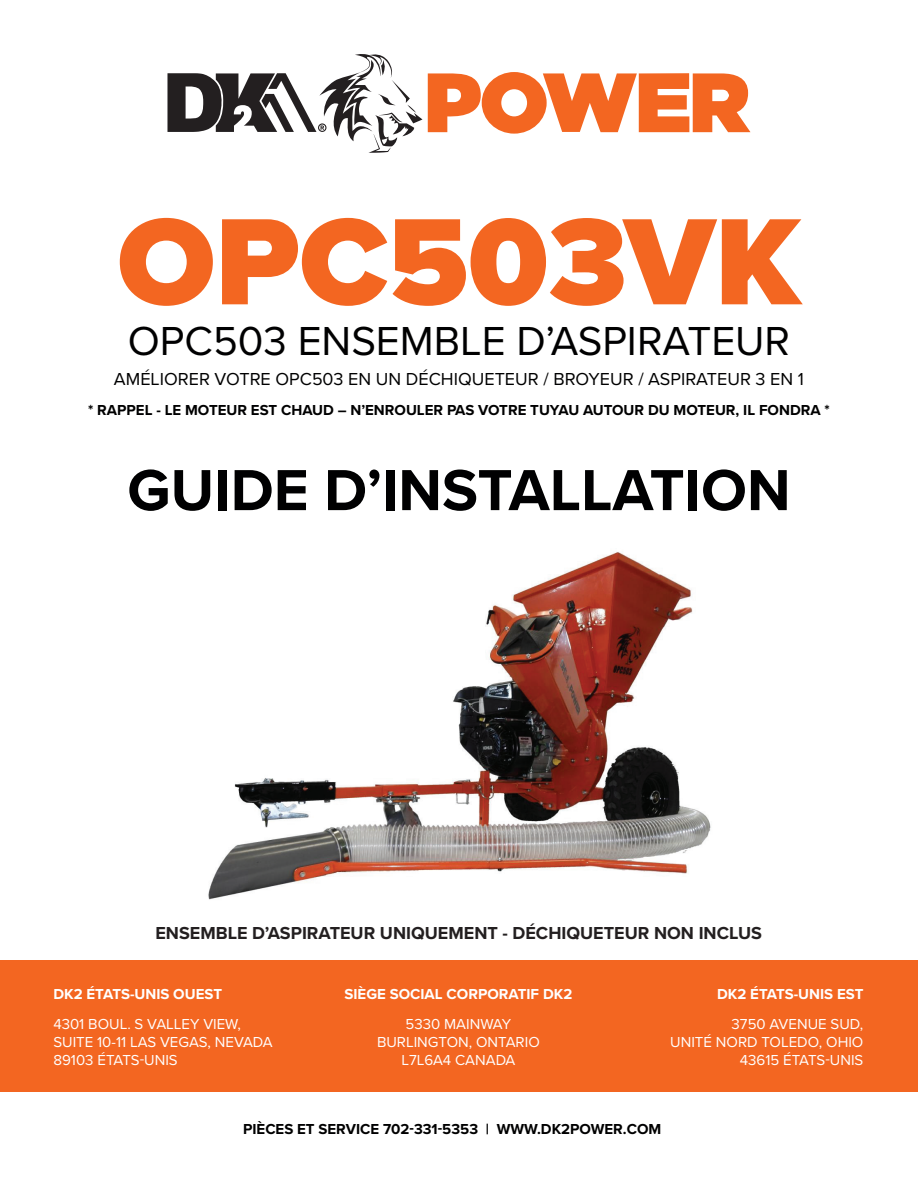
<style>
.page{position:relative;width:918px;height:1188px;background:#fff}
.page>*{position:absolute;margin:0;border:0;box-sizing:border-box;transform-origin:0 0}
.t1{font:900 127.5px "Proxima Nova";color:#f36621}
.t2{font:700 60px "Proxima Nova";color:#000001}
.t3{font:42px "Proxima Nova";color:#000001}
.t4{font:18px "Proxima Nova";color:#000001}
.t5{font:700 18px "Proxima Nova";color:#231f20}
.t6{font:15px/18px "Proxima Nova";color:#fff}
.t7{font:700 15px "Proxima Nova";color:#000001}
.t8{font:700 15px "Proxima Nova";color:#fff}
</style>
<div class="page">
<div style="left:0;top:960px;width:918px;height:132px;background:#f36621"></div>
<svg style="left:428px;top:72px;width:323px;height:62px"></svg>
<svg style="left:167px;top:54px;width:255px;height:99px"></svg>
<img style="left:208px;top:552px;width:503px;height:348px">
<h1 class="t1" style="left:117px;top:167px;width:685px">OPC503VK</h1>
<h3 class="t3" style="left:128px;top:309px;width:664px">OPC503 ENSEMBLE D’ASPIRATEUR</h3>
<p class="t4" style="left:114px;top:365px;width:692px">AMÉLIORER VOTRE OPC503 EN UN DÉCHIQUETEUR / BROYEUR / ASPIRATEUR 3 EN 1</p>
<p class="t7" style="left:88px;top:399px;width:743px">* RAPPEL - LE MOTEUR EST CHAUD – N’ENROULER PAS VOTRE TUYAU AUTOUR DU MOTEUR, IL FONDRA *</p>
<h2 class="t2" style="left:127px;top:445px;width:665px">GUIDE D’INSTALLATION</h2>
<p class="t5" style="left:155px;top:919px;width:608px">ENSEMBLE D’ASPIRATEUR UNIQUEMENT - DÉCHIQUETEUR NON INCLUS</p>
<p class="t8" style="left:53px;top:983px;width:170px">DK2 ÉTATS-UNIS OUEST</p>
<p class="t6" style="left:53px;top:1014px;width:221px">4301 BOUL. S VALLEY VIEW,<br>SUITE 10-11 LAS VEGAS, NEVADA<br>89103 ÉTATS-UNIS</p>
<p class="t8" style="left:345px;top:983px;width:229px">SIÈGE SOCIAL CORPORATIF DK2</p>
<p class="t6" style="left:377px;top:1014px;width:164px;text-align:center">5330 MAINWAY<br>BURLINGTON, ONTARIO<br>L7L6A4 CANADA</p>
<p class="t8" style="left:717px;top:983px;width:148px">DK2 ÉTATS-UNIS EST</p>
<p class="t6" style="left:670px;top:1014px;width:195px;text-align:right">3750 AVENUE SUD,<br>UNITÉ NORD TOLEDO, OHIO<br>43615 ÉTATS-UNIS</p>
<p class="t7" style="left:243px;top:1118px;width:420px">PIÈCES ET SERVICE 702-331-5353 | WWW.DK2POWER.COM</p>
</div>
